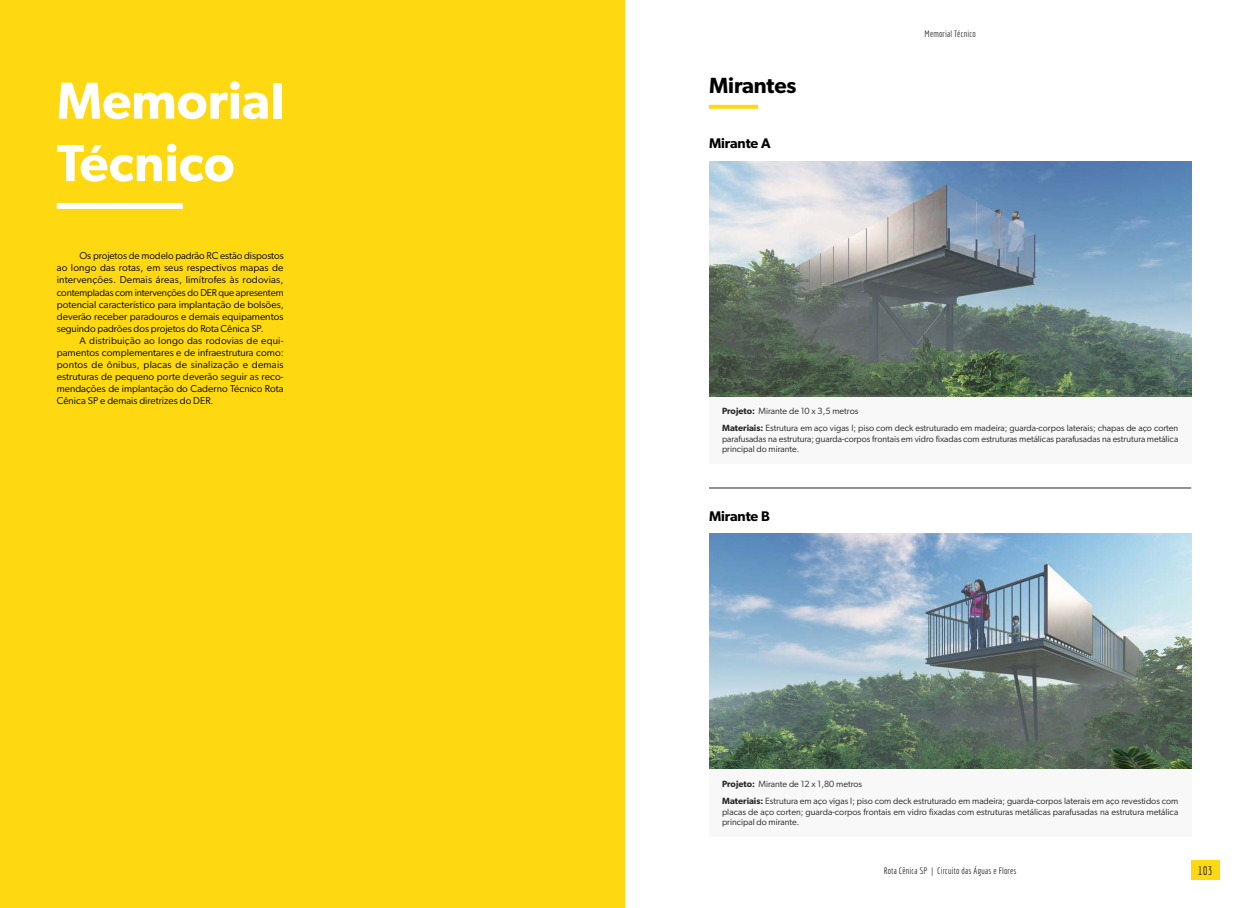
<style>
.page{position:relative;width:1248px;height:908px;background:#fff}
.page>*{position:absolute;margin:0;border:0;box-sizing:border-box;transform-origin:0 0}
.t1{font:600 52px/62.4px "Gibson";color:#fff}
.t2{font:600 22px "Gibson";letter-spacing:-.005em;color:#000}
.t3{font:600 14px "Gibson";letter-spacing:-.005em;color:#000}
.t4{font:12px "Economica";color:#252525}
.t5{font:10px/12px "Gibson";color:#000;text-align:justify}
.t6{font:9px/16.5px "Gibson";color:#252525}
.t7{font:9px "Economica";letter-spacing:.02em;color:#252525}
.s1{font-weight:600}
</style>
<div class="page">
<div style="left:1191px;top:859px;width:28px;height:20px;background:#fed911"></div>
<div style="left:0;top:0;width:624px;height:907px;background:#fed911"></div>
<div style="left:57px;top:203px;width:126px;height:6px;background:#fff"></div>
<div style="left:709px;top:768px;width:482px;height:68px;background:#f9f8f8"></div>
<img style="left:709px;top:161px;width:482px;height:234px">
<img style="left:709px;top:533px;width:482px;height:235px">
<svg style="left:709px;top:105px;width:49px;height:4px"></svg>
<div style="left:709px;top:395px;width:482px;height:68px;background:#f9f8f8"></div>
<hr style="left:709px;top:487px;width:482px;height:1px;background:#252525">
<h1 class="t1" style="left:57px;top:68px;width:229px">Memorial<br>Técnico</h1>
<p class="t5" style="left:57px;top:250px;width:228px;text-indent:23px">Os projetos de modelo padrão RC estão dispostos ao longo das rotas, em seus respectivos mapas de intervenções. Demais áreas, limítrofes às rodovias, contempladas com intervenções do DER que apresentem potencial característico para implantação de bolsões, deverão receber paradouros e demais equipamentos seguindo padrões dos projetos do Rota Cênica SP.</p>
<p class="t5" style="left:57px;top:334px;width:228px;text-indent:23px">A distribuição ao longo das rodovias de equi&shy;pamentos complementares e de infraestrutura como: pontos de ônibus, placas de sinalização e demais estruturas de pequeno porte deverão seguir as reco&shy;mendações de implantação do Caderno Técnico Rota Cênica SP e demais diretrizes do DER.</p>
<h2 class="t2" style="left:709px;top:72px;width:89px">Mirantes</h2>
<h3 class="t3" style="left:709px;top:134px;width:63px">Mirante A</h3>
<p class="t7" style="left:924px;top:29px;width:53px">Memorial Técnico</p>
<p class="t6" style="left:722px;top:402px;width:458px"><span class="s1">Projeto:</span> Mirante de 10 x 3,5 metros<br><span class="s1">Materiais:</span> Estrutura em aço vigas I; piso com deck estruturado em madeira; guarda-corpos laterais; chapas de aço corten</p>
<p class="t6" style="left:722px;top:432px;width:458px;line-height:10.8px">parafusadas na estrutura; guarda-corpos frontais em vidro fixadas com estruturas metálicas parafusadas na estrutura metálica principal do mirante.</p>
<h3 class="t3" style="left:709px;top:507px;width:62px">Mirante B</h3>
<p class="t6" style="left:722px;top:775px;width:458px"><span class="s1">Projeto:</span> Mirante de 12 x 1,80 metros<br><span class="s1">Materiais:</span> Estrutura em aço vigas I; piso com deck estruturado em madeira; guarda-corpos laterais em aço revestidos com</p>
<p class="t6" style="left:722px;top:805px;width:458px;line-height:10.8px">placas de aço corten; guarda-corpos frontais em vidro fixadas com estruturas metálicas parafusadas na estrutura metálica principal do mirante.</p>
<p class="t7" style="left:883px;top:865px;width:134px">Rota Cênica SP | Circuito das Águas e Flores</p>
<p class="t4" style="left:1197px;top:863px;width:16px">103</p>
</div>
